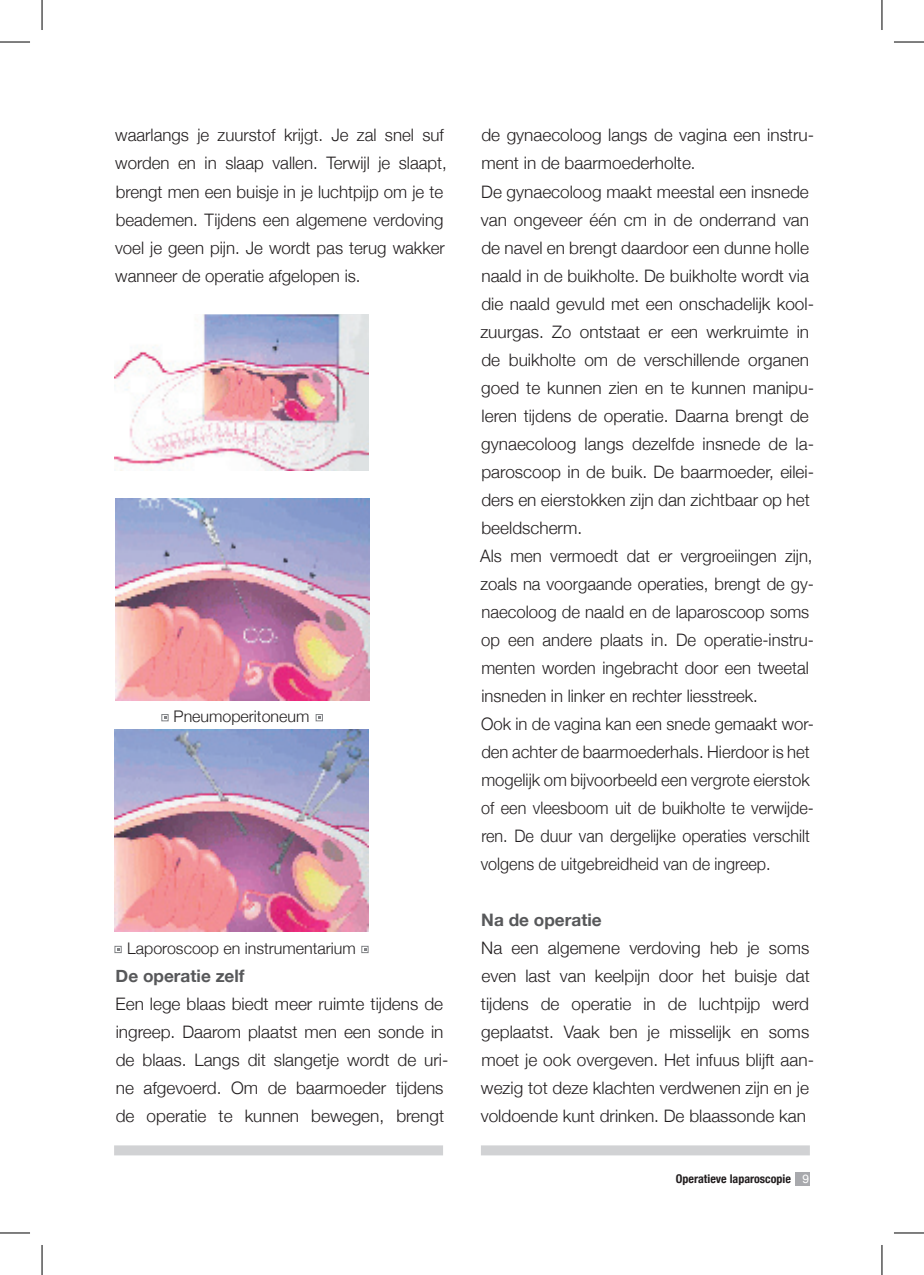
<style>
.page{position:relative;width:924px;height:1275px;background:#fff}
.page>*{position:absolute;margin:0;border:0;box-sizing:border-box;transform-origin:0 0}
.t1{font:300 17.2px/28px "Helvetica Neue";color:#231f20}
.t2{font:700 17.2px "Helvetica Neue";color:#57585a}
.t3{font:300 16px "Helvetica Neue";color:#231f20}
.t4{font:700 condensed 12px "Helvetica Neue";color:#231f20}
.s1{font-weight:400;font-stretch:normal;color:#fff}
</style>
<div class="page">
<div style="left:794px;top:1172px;width:15px;height:13px;background:#a8a9ad"></div>
<div style="left:480px;top:1145px;width:329px;height:10px;background:#d1d2d4"></div>
<div style="left:114px;top:1145px;width:329px;height:10px;background:#d1d2d4"></div>
<img style="left:115px;top:314px;width:254px;height:156px">
<img style="left:115px;top:498px;width:254px;height:202px">
<img style="left:114px;top:729px;width:254px;height:202px">
<div style="left:161px;top:714px;width:7px;height:7px;border:1px solid #808285"></div>
<div style="left:316px;top:714px;width:6px;height:7px;border:1px solid #808285"></div>
<div style="left:115px;top:946px;width:6px;height:7px;border:1px solid #808285"></div>
<div style="left:361px;top:946px;width:7px;height:7px;border:1px solid #808285"></div>
<hr style="left:0;top:42px;width:30px;height:1px;background:#000">
<hr style="left:893px;top:42px;width:30px;height:1px;background:#000">
<hr style="left:0;top:1232px;width:30px;height:1px;background:#000">
<hr style="left:893px;top:1232px;width:30px;height:1px;background:#000">
<hr style="left:42px;top:0;width:1px;height:30px;background:#000">
<hr style="left:42px;top:1245px;width:1px;height:30px;background:#000">
<hr style="left:881px;top:0;width:1px;height:30px;background:#000">
<hr style="left:881px;top:1245px;width:1px;height:30px;background:#000">
<p class="t1" style="left:115px;top:121px;width:333px">waarlangs je zuurstof krijgt. Je zal snel suf worden en in slaap vallen. Terwijl je slaapt, brengt men een buisje in je luchtpijp om je te beademen. Tijdens een algemene verdoving voel je geen pijn. Je wordt pas terug wakker wanneer de operatie afgelopen is.</p>
<p class="t3" style="left:173px;top:707px;width:137px">Pneumoperitoneum</p>
<p class="t3" style="left:127px;top:938px;width:230px">Laporoscoop en instrumentarium</p>
<p class="t2" style="left:115px;top:965px;width:130px">De operatie zelf</p>
<p class="t1" style="left:115px;top:989px;width:334px">Een lege blaas biedt meer ruimte tijdens de ingreep. Daarom plaatst men een sonde in de blaas. Langs dit slangetje wordt de uri&shy;ne afgevoerd. Om de baarmoeder tijdens de operatie te kunnen bewegen, brengt</p>
<p class="t1" style="left:480px;top:121px;width:335px">de gynaecoloog langs de vagina een instru&shy;ment in de baarmoederholte.<br>De gynaecoloog maakt meestal een insnede van ongeveer één cm in de onderrand van de navel en brengt daardoor een dunne holle naald in de buikholte. De buikholte wordt via die naald gevuld met een onschadelijk kool&shy;zuurgas. Zo ontstaat er een werkruimte in de buikholte om de verschillende organen goed te kunnen zien en te kunnen manipu&shy;leren tijdens de operatie. Daarna brengt de gynaecoloog langs dezelfde insnede de la&shy;paroscoop in de buik. De baarmoeder, eilei&shy;ders en eierstokken zijn dan zichtbaar op het beeldscherm.<br>Als men vermoedt dat er vergroeiingen zijn, zoals na voorgaande operaties, brengt de gy&shy;naecoloog de naald en de laparoscoop soms op een andere plaats in. De operatie-instru&shy;menten worden ingebracht door een tweetal insneden in linker en rechter liesstreek.<br>Ook in de vagina kan een snede gemaakt wor&shy;den achter de baarmoederhals. Hierdoor is het mogelijk om bijvoorbeeld een vergrote eierstok of een vleesboom uit de buikholte te verwijde&shy;ren. De duur van dergelijke operaties verschilt volgens de uitgebreidheid van de ingreep.</p>
<p class="t2" style="left:481px;top:909px;width:122px">Na de operatie</p>
<p class="t1" style="left:480px;top:933px;width:335px">Na een algemene verdoving heb je soms even last van keelpijn door het buisje dat tijdens de operatie in de luchtpijp werd geplaatst. Vaak ben je misselijk en soms moet je ook overgeven. Het infuus blijft aan&shy;wezig tot deze klachten verdwenen zijn en je voldoende kunt drinken. De blaassonde kan</p>
<p class="t4" style="left:675px;top:1171px;width:134px">Operatieve laparoscopie <span class="s1">9</span></p>
</div>
